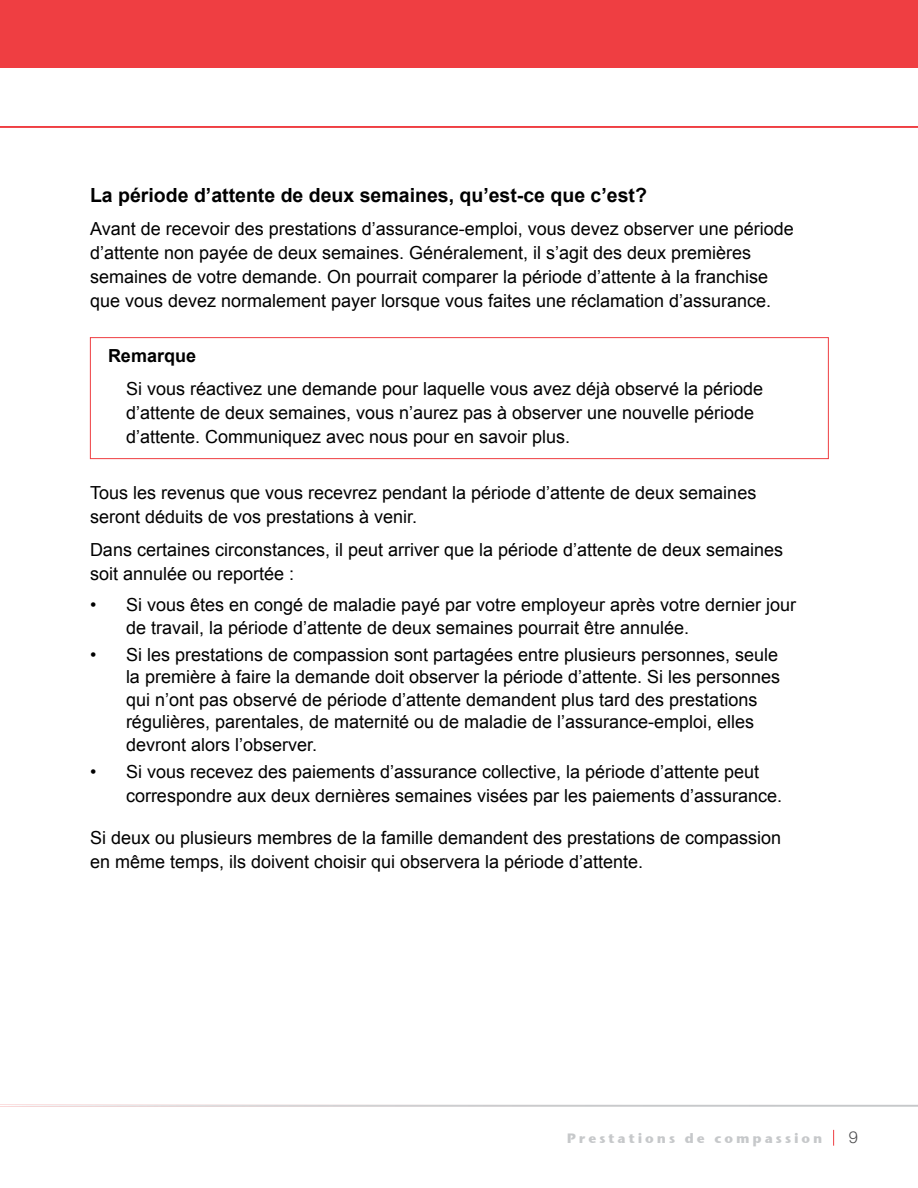
<style>
.page{position:relative;width:918px;height:1188px;background:#fff}
.page>*{position:absolute;margin:0;border:0;box-sizing:border-box;transform-origin:0 0}
.t1{font:700 19.5px "Arial";color:#000}
.t2{font:18px/24px "Arial";color:#000}
.t3{font:700 18px "Arial";color:#000}
.t4{font:300 16.5px "Helvetica Neue";color:#4d4d4f}
.t5{font:700 13.5px "Stone Sans ITC";letter-spacing:.22em;color:#c6c8ca}
</style>
<div class="page">
<hr style="left:0;top:126px;width:918px;height:2px;background:#ef3e42">
<svg style="left:833px;top:1130px;width:1px;height:16px"></svg>
<div style="left:0;top:0;width:918px;height:68px;background:#ef3e42"></div>
<div style="left:90px;top:337px;width:739px;height:122px;border:1px solid #ef3e42"></div>
<p class="t1" style="left:90px;top:184px;width:559px">La période d’attente de deux semaines, qu’est-ce que c’est?</p>
<p class="t2" style="left:90px;top:216px;width:705px">Avant de recevoir des prestations d’assurance-emploi, vous devez observer une période d’attente non payée de deux semaines. Généralement, il s’agit des deux premières semaines de votre demande. On pourrait comparer la période d’attente à la franchise que vous devez normalement payer lorsque vous faites une réclamation d’assurance.</p>
<p class="t3" style="left:108px;top:346px;width:90px">Remarque</p>
<p class="t2" style="left:126px;top:377px;width:639px">Si vous réactivez une demande pour laquelle vous avez déjà observé la période d’attente de deux semaines, vous n’aurez pas à observer une nouvelle période d’attente. Communiquez avec nous pour en savoir plus.</p>
<p class="t2" style="left:90px;top:480px;width:668px">Tous les revenus que vous recevrez pendant la période d’attente de deux semaines seront déduits de vos prestations à venir.</p>
<p class="t2" style="left:90px;top:537px;width:695px">Dans certaines circonstances, il peut arriver que la période d’attente de deux semaines soit annulée ou reportée :</p>
<p class="t2" style="left:126px;top:594px;width:672px;line-height:22.5px;text-indent:-36px">• Si vous êtes en congé de maladie payé par votre employeur après votre dernier jour de travail, la période d’attente de deux semaines pourrait être annulée.</p>
<p class="t2" style="left:126px;top:643px;width:656px;line-height:22.5px;text-indent:-36px">• Si les prestations de compassion sont partagées entre plusieurs personnes, seule la première à faire la demande doit observer la période d’attente. Si les personnes qui n’ont pas observé de période d’attente demandent plus tard des prestations régulières, parentales, de maternité ou de maladie de l’assurance-emploi, elles devront alors l’observer.</p>
<p class="t2" style="left:126px;top:759px;width:658px;text-indent:-36px">• Si vous recevez des paiements d’assurance collective, la période d’attente peut correspondre aux deux dernières semaines visées par les paiements d’assurance.</p>
<p class="t2" style="left:90px;top:825px;width:693px">Si deux ou plusieurs membres de la famille demandent des prestations de compassion en même temps, ils doivent choisir qui observera la période d’attente.</p>
<p class="t5" style="left:567px;top:1127px;width:257px">Prestations de compassion</p>
<p class="t4" style="left:849px;top:1127px;width:11px">9</p>
</div>
